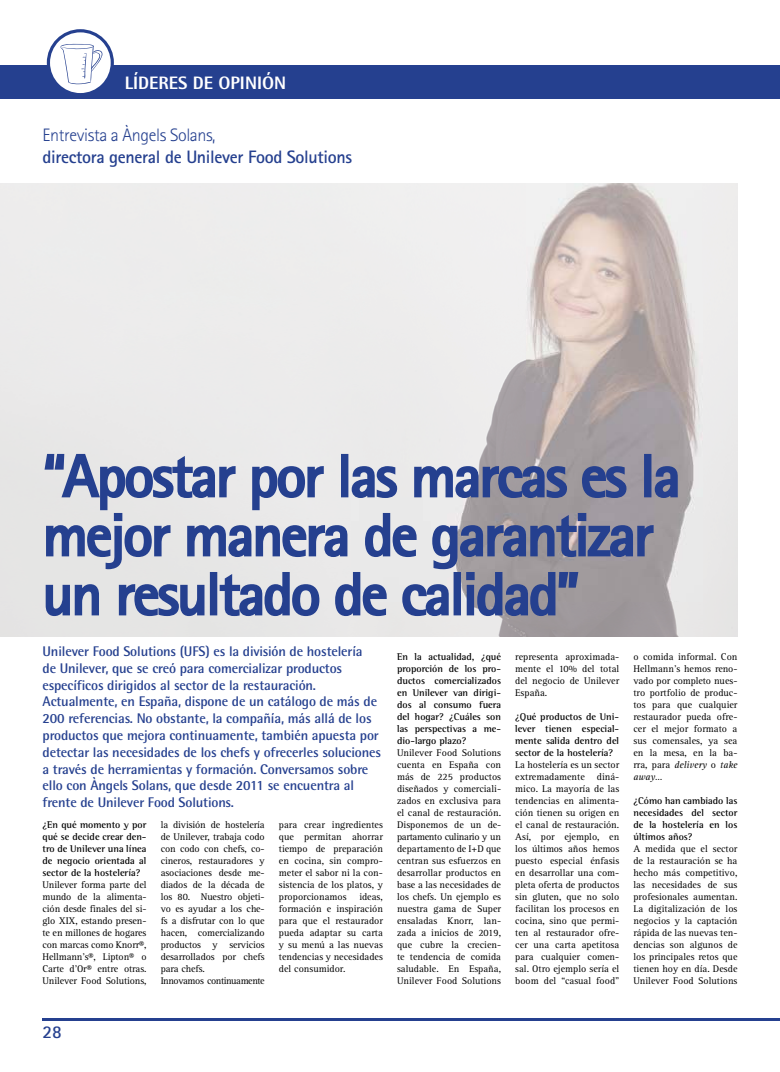
<style>
.page{position:relative;width:780px;height:1072px;background:#fff}
.page>*{position:absolute;margin:0;border:0;box-sizing:border-box;transform-origin:0 0}
.t1{font:700 60px/59px "Rotis Sans Serif";letter-spacing:-.04em;color:#25408f}
.t2{font:700 18px "Rotis Sans Serif";letter-spacing:-.02em;color:#25408f}
.t3{font:300 18px "Rotis Sans Serif";letter-spacing:-.02em;color:#25408f}
.t4{font:800 18px "Rotis Semi Sans";color:#fff}
.t5{font:700 14px/16.8px "Rotis Semi Sans";letter-spacing:-.01em;color:#25408f}
.t6{font:10px/12px "Rotis Serif";color:#000;text-align:justify}
.t7{font:700 10px/12px "Rotis Semi Serif";color:#000;text-align:justify}
.s1{font-style:italic}
</style>
<div class="page">
<div style="left:0;top:66px;width:780px;height:33px;background:#25408f"></div>
<hr style="left:43px;top:1018px;width:737px;height:2px;background:#25408f">
<svg style="left:47px;top:29px;width:67px;height:64px"></svg>
<img style="left:0;top:183px;width:737px;height:454px">
<svg style="left:43px;top:453px;width:635px;height:164px;background:#b1b4c2"></svg>
<h2 class="t4" style="left:125px;top:71px;width:163px">LÍDERES DE OPINIÓN</h2>
<h2 class="t3" style="left:43px;top:125px;width:174px">Entrevista a Àngels Solans,</h2>
<h2 class="t2" style="left:43px;top:145px;width:311px">directora general de Unilever Food Solutions</h2>
<h1 class="t1" style="left:43px;top:445px;width:640px">“Apostar por las marcas es la mejor manera de garantizar un resultado de calidad”</h1>
<p class="t5" style="left:43px;top:642px;width:340px">Unilever Food Solutions (UFS) es la división de hostelería<br>de Unilever, que se creó para comercializar productos específicos dirigidos al sector de la restauración.<br>Actualmente, en España, dispone de un catálogo de más de 200 referencias. No obstante, la compañía, más allá de los productos que mejora continuamente, también apuesta por detectar las necesidades de los chefs y ofrecerles soluciones a través de herramientas y formación. Conversamos sobre ello con Àngels Solans, que desde 2011 se encuentra al frente de Unilever Food Solutions.</p>
<p class="t6" style="left:515px;top:651px;width:105px">representa aproximada&shy;mente el 10% del total del negocio de Unilever España.</p>
<p class="t7" style="left:397px;top:651px;width:105px">En la actualidad, ¿qué proporción de los pro&shy;ductos comercializados en Unilever van dirigi&shy;dos al consumo fuera del hogar? ¿Cuáles son las perspectivas a me&shy;dio-largo plazo?</p>
<p class="t6" style="left:397px;top:747px;width:105px">Unilever Food Solutions cuenta en España con más de 225 productos diseñados y comerciali&shy;zados en exclusiva para el canal de restauración.<br>Disponemos de un de&shy;partamento culinario y un departamento de I+D que centran sus esfuerzos en desarrollar productos en base a las necesidades de los chefs. Un ejemplo es nuestra gama de Super ensaladas Knorr, lan&shy;zada a inicios de 2019, que cubre la crecien&shy;te tendencia de comida saludable. En España, Unilever Food Solutions</p>
<p class="t6" style="left:633px;top:651px;width:105px">o comida informal. Con Hellmann’s hemos reno&shy;vado por completo nues&shy;tro portfolio de produc&shy;tos para que cualquier restaurador pueda ofre&shy;cer el mejor formato a sus comensales, ya sea en la mesa, en la ba&shy;rra, para <span class="s1">delivery</span> o <span class="s1">take away</span>…</p>
<p class="t7" style="left:633px;top:795px;width:105px">¿Cómo han cambiado las necesidades del sector de la hostelería en los últimos años?</p>
<p class="t6" style="left:633px;top:843px;width:105px">A medida que el sector de la restauración se ha hecho más competitivo, las necesidades de sus profesionales aumentan.<br>La digitalización de los negocios y la captación rápida de las nuevas ten&shy;dencias son algunos de los principales retos que tienen hoy en día. Desde Unilever Food Solutions</p>
<p class="t7" style="left:515px;top:711px;width:105px">¿Qué productos de Uni&shy;lever tienen especial&shy;mente salida dentro del sector de la hostelería?</p>
<p class="t6" style="left:515px;top:759px;width:105px">La hostelería es un sector extremadamente diná&shy;mico. La mayoría de las tendencias en alimenta&shy;ción tienen su origen en el canal de restauración.<br>Así, por ejemplo, en los últimos años hemos puesto especial énfasis en desarrollar una com&shy;pleta oferta de productos sin gluten, que no solo facilitan los procesos en cocina, sino que permi&shy;ten al restaurador ofre&shy;cer una carta apetitosa para cualquier comen&shy;sal. Otro ejemplo sería el boom del “casual food”</p>
<p class="t7" style="left:43px;top:819px;width:105px">¿En qué momento y por qué se decide crear den&shy;tro de Unilever una línea de negocio orientada al sector de la hostelería?</p>
<p class="t6" style="left:43px;top:879px;width:105px">Unilever forma parte del mundo de la alimenta&shy;ción desde finales del si&shy;glo XIX, estando presen&shy;te en millones de hogares con marcas como Knorr®, Hellmann’s®, Lipton® o Carte d’Or® entre otras.<br>Unilever Food Solutions,</p>
<p class="t6" style="left:279px;top:819px;width:105px">para crear ingredientes que permitan ahorrar tiempo de preparación en cocina, sin compro&shy;meter el sabor ni la con&shy;sistencia de los platos, y proporcionamos</p>
<p class="t6" style="left:161px;top:819px;width:105px;text-align:left">la división de hostelería de Unilever, trabaja codo con codo con chefs, co&shy;cineros, restauradores y asociaciones desde me&shy;diados de la década de los 80. Nuestro objeti&shy;vo es ayudar a los che&shy;fs a disfrutar con lo que hacen, comercializando productos y servicios desarrollados por chefs para chefs.<br>Innovamos continuamente</p>
<p class="t6" style="left:279px;top:891px;width:105px;text-indent:80px">ideas, formación e inspiración para que el restaurador pueda adaptar su carta y su menú a las nuevas tendencias y necesidades del consumidor.</p>
<h2 class="t2" style="left:43px;top:1020px;width:21px">28</h2>
</div>
